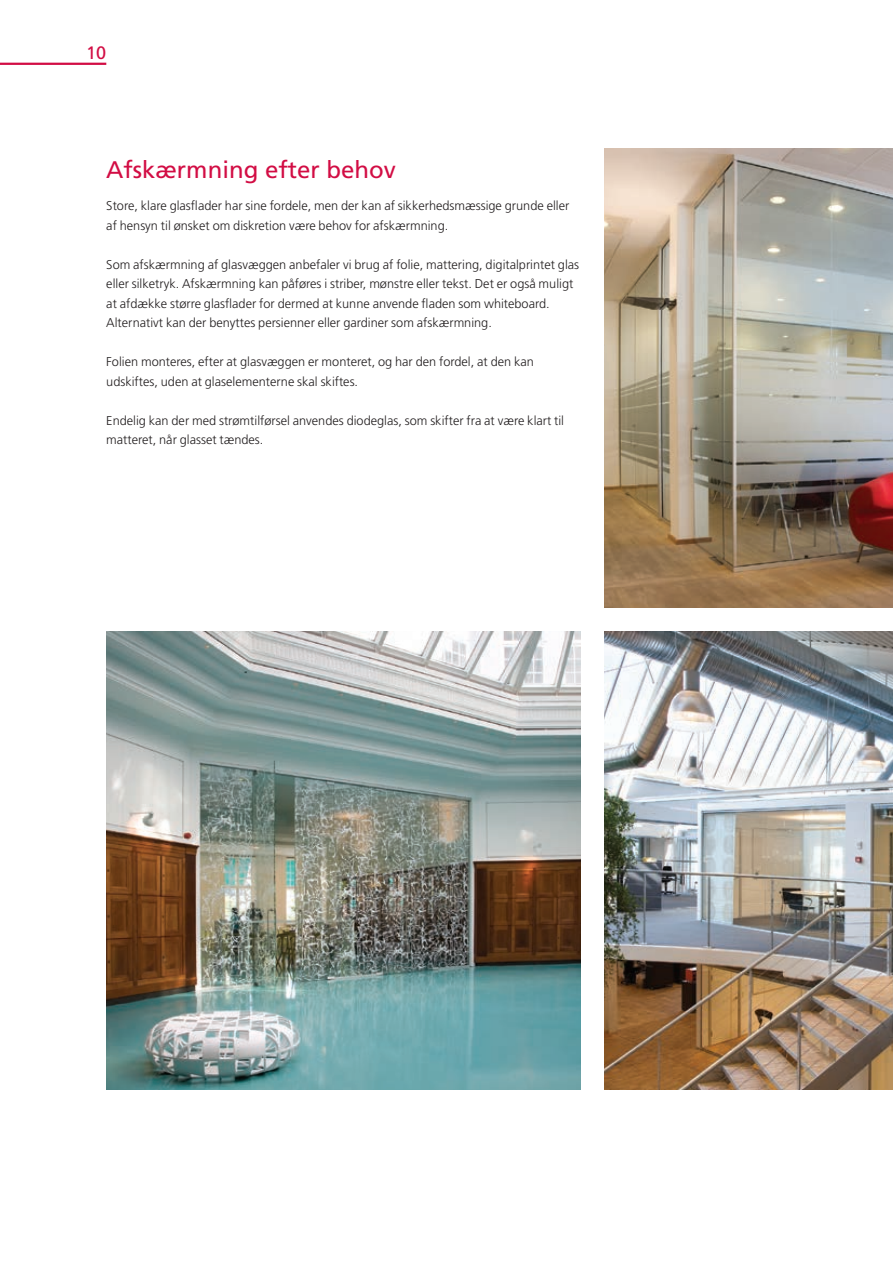
<style>
.page{position:relative;width:893px;height:1263px;background:#fff}
.page>*{position:absolute;margin:0;border:0;box-sizing:border-box;transform-origin:0 0}
.t1{font:24px "Frutiger";color:#d20d44}
.t2{font:18px "Frutiger";color:#d20d44}
.t3{font:300 12.75px/19.5px "Frutiger";color:#231f20}
</style>
<div class="page">
<hr style="left:0;top:63px;width:106px;height:2px;background:#d20d44">
<img style="left:604px;top:149px;width:289px;height:458px">
<img style="left:106px;top:631px;width:474px;height:459px">
<img style="left:604px;top:631px;width:289px;height:459px">
<h2 class="t2" style="left:86px;top:42px;width:22px">10</h2>
<h1 class="t1" style="left:106px;top:155px;width:291px">Afskærmning efter behov</h1>
<p class="t3" style="left:106px;top:196px;width:465px">Store, klare glasflader har sine fordele, men der kan af sikkerhedsmæssige grunde eller af hensyn til ønsket om diskretion være behov for afskærmning.</p>
<p class="t3" style="left:106px;top:254px;width:474px">Som afskærmning af glasvæggen anbefaler vi brug af folie, mattering, digitalprintet glas eller silketryk. Afskærmning kan påføres i striber, mønstre eller tekst. Det er også muligt at afdække større glasflader for dermed at kunne anvende fladen som whiteboard.<br>Alternativt kan der benyttes persienner eller gardiner som afskærmning.</p>
<p class="t3" style="left:106px;top:352px;width:429px">Folien monteres, efter at glasvæggen er monteret, og har den fordel, at den kan udskiftes, uden at glaselementerne skal skiftes.</p>
<p class="t3" style="left:106px;top:410px;width:459px">Endelig kan der med strømtilførsel anvendes diodeglas, som skifter fra at være klart til matteret, når glasset tændes.</p>
</div>
